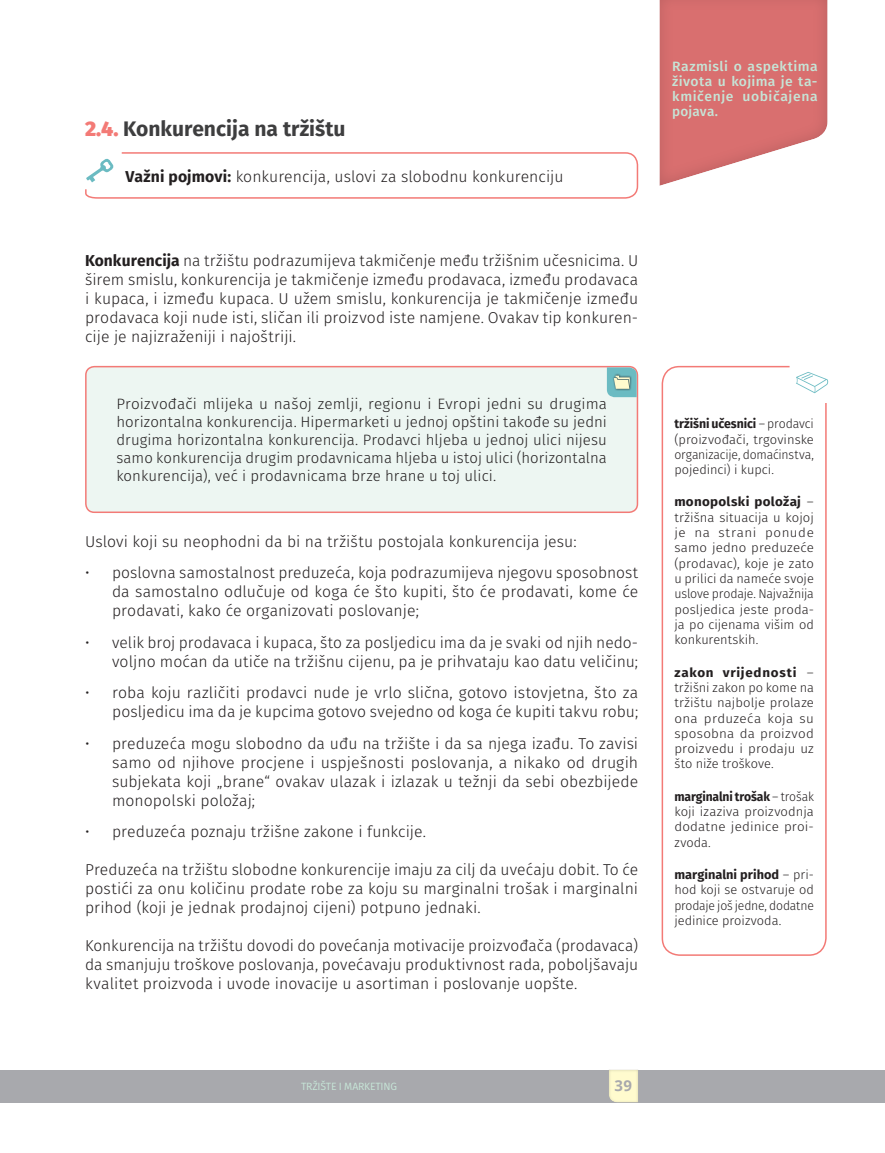
<style>
.page{position:relative;width:885px;height:1153px;background:#fff}
.page>*{position:absolute;margin:0;border:0;box-sizing:border-box;transform-origin:0 0}
.t1{font:700 21px "Fira Sans";color:#3e3e3f}
.t2{font:300 15.75px/18.9px "Fira Sans";letter-spacing:.005em;color:#231f20;text-align:justify}
.t3{font:300 15px/18px "Fira Sans";letter-spacing:.005em;color:#231f20;text-align:justify}
.t4{font:700 15px "Open Sans";color:#a8a9ad}
.t5{font:500 13.5px/15px "Fira Sans";letter-spacing:.03em;color:#c6e5d7;text-align:justify}
.t6{font:300 12.75px/15.3px "Fira Sans";letter-spacing:.005em;color:#231f20;text-align:justify;scale:1.05 1}
.t7{font:300 12.75px/15.3px "Fira Sans";letter-spacing:.005em;color:#231f20;text-align:justify}
.t8{font:300 12.75px/15.3px "Fira Sans";letter-spacing:.005em;color:#231f20;text-align:justify;scale:.95 1}
.t9{font:10.5px "Fira Sans";color:#c6e5d7}
.s1{font-weight:800;color:#f37a76}
.s2{font-weight:700}
</style>
<div class="page">
<div style="left:0;top:1069px;width:884px;height:33px;background:#a8a9ad"></div>
<div style="left:606px;top:1067px;width:33px;height:36px;background:#a8a9ad;opacity:.75"></div>
<svg style="left:85px;top:152px;width:554px;height:47px"></svg>
<div style="left:658px;top:0;width:169px;height:189px;background:#a8a9ad;opacity:.45"></div>
<div style="left:86px;top:366px;width:551px;height:146px;background:#edf6f2;border-radius:9px"></div>
<div style="left:85px;top:366px;width:553px;height:147px;border:2px solid #f37a76;border-radius:9px"></div>
<svg style="left:607px;top:367px;width:29px;height:30px"></svg>
<svg style="left:661px;top:365px;width:166px;height:591px"></svg>
<svg style="left:795px;top:372px;width:33px;height:21px"></svg>
<h1 class="t1" style="left:85px;top:113px;width:262px"><span class="s1">2.4.</span> Konkurencija na tržištu</h1>
<p class="t2" style="left:125px;top:168px;width:439px"><span class="s2">Važni pojmovi:</span> konkurencija, uslovi za slobodnu konkurenciju</p>
<p class="t2" style="left:85px;top:252px;width:554px"><span class="s2">Konkurencija</span> na tržištu podrazumijeva takmičenje među tržišnim učesnicima. U širem smislu, konkurencija je takmičenje između prodavaca, između prodavaca i kupaca, i između kupaca. U užem smislu, konkurencija je takmičenje između prodavaca koji nude isti, sličan ili proizvod iste namjene. Ovakav tip konkuren&shy;cije je najizraženiji i najoštriji.</p>
<p class="t3" style="left:116px;top:396px;width:492px">Proizvođači mlijeka u našoj zemlji, regionu i Evropi jedni su drugima horizontalna konkurencija. Hipermarketi u jednoj opštini takođe su jedni drugima horizontalna konkurencija. Prodavci hljeba u jednoj ulici nijesu samo konkurencija drugim prodavnicama hljeba u istoj ulici (horizontalna konkurencija), već i prodavnicama brze hrane u toj ulici.</p>
<p class="t2" style="left:85px;top:533px;width:493px">Uslovi koji su neophodni da bi na tržištu postojala konkurencija jesu:</p>
<p class="t2" style="left:112px;top:564px;width:527px;text-indent:-27px">• poslovna samostalnost preduzeća, koja podrazumijeva njegovu sposobnost da samostalno odlučuje od koga će što kupiti, što će prodavati, kome će prodavati, kako će organizovati poslovanje;</p>
<p class="t2" style="left:85px;top:634px;width:554px;text-align:right">• velik broj prodavaca i kupaca, što za posljedicu ima da je svaki od njih nedo&shy;voljno moćan da utiče na tržišnu cijenu, pa je prihvataju kao datu veličinu;</p>
<p class="t2" style="left:85px;top:684px;width:554px;text-align:right">• roba koju različiti prodavci nude je vrlo slična, gotovo istovjetna, što za posljedicu ima da je kupcima gotovo svejedno od koga će kupiti takvu robu;</p>
<p class="t2" style="left:112px;top:735px;width:527px;text-indent:-27px">• preduzeća mogu slobodno da uđu na tržište i da sa njega izađu. To zavisi samo od njihove procjene i uspješnosti poslovanja, a nikako od drugih subjekata koji „brane“ ovakav ulazak i izlazak u težnji da sebi obezbijede monopolski položaj;</p>
<p class="t2" style="left:85px;top:823px;width:342px">• preduzeća poznaju tržišne zakone i funkcije.</p>
<p class="t2" style="left:85px;top:861px;width:554px">Preduzeća na tržištu slobodne konkurencije imaju za cilj da uvećaju dobit. To će postići za onu količinu prodate robe za koju su marginalni trošak i marginalni prihod (koji je jednak prodajnoj cijeni) potpuno jednaki.</p>
<p class="t2" style="left:85px;top:937px;width:554px">Konkurencija na tržištu dovodi do povećanja motivacije proizvođača (prodavaca) da smanjuju troškove poslovanja, povećavaju produktivnost rada, poboljšavaju kvalitet proizvoda i uvode inovacije u asortiman i poslovanje uopšte.</p>
<p class="t5" style="left:672px;top:59px;width:147px">Razmisli o aspektima života u kojima je ta&shy;kmičenje uobičajena pojava.</p>
<p class="t7" style="left:674px;top:417px;width:141px"><span class="s2">tržišni učesnici</span> – prodavci (proizvođači, trgovinske organizacije, domaćinstva, pojedinci) i kupci.</p>
<p class="t6" style="left:674px;top:495px;width:134px"><span class="s2">monopolski položaj</span> – tržišna situacija u kojoj je na strani ponude samo jedno preduzeće (prodavac), koje je zato u prilici da nameće svoje uslove prodaje. Najvažnija posljedica jeste proda&shy;ja po cijenama višim od konkurentskih.</p>
<p class="t6" style="left:674px;top:665px;width:134px"><span class="s2">zakon vrijednosti</span> – tržišni zakon po kome na tržištu najbolje prolaze ona prduzeća koja su sposobna da proizvod proizvedu i prodaju uz što niže troškove.</p>
<p class="t8" style="left:674px;top:789px;width:148px"><span class="s2">marginalni trošak</span> – trošak koji izaziva proizvodnja dodatne jedinice proi&shy;zvoda.</p>
<p class="t7" style="left:674px;top:867px;width:141px"><span class="s2">marginalni prihod</span> – pri&shy;hod koji se ostvaruje od prodaje još jedne, dodatne jedinice proizvoda.</p>
<p class="t9" style="left:301px;top:1078px;width:58px">TRŽIŠTE I MARKETING</p>
<p class="t4" style="left:614px;top:1075px;width:19px">39</p>
</div>
